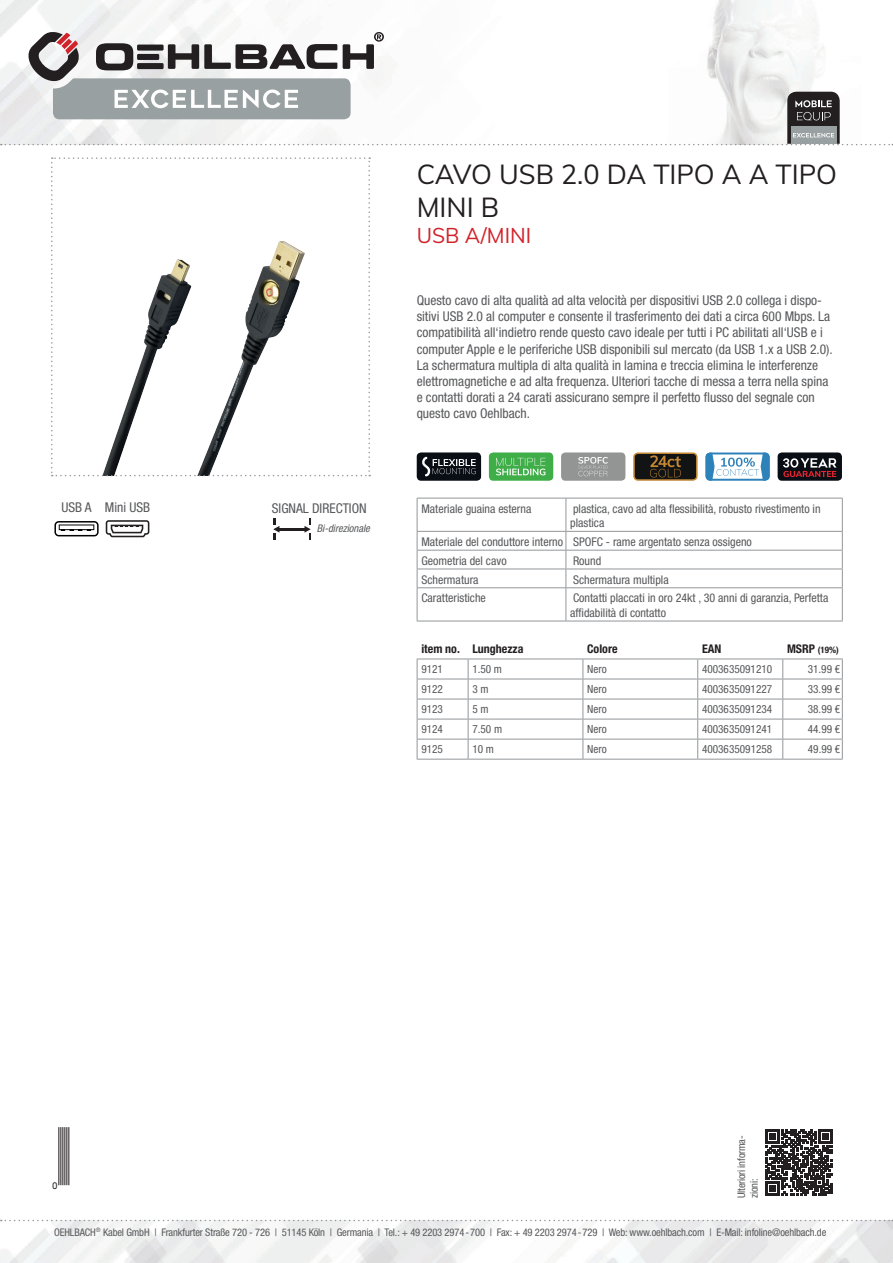
<style>
.page{position:relative;width:893px;height:1263px;background:#fff}
.page>*{position:absolute;margin:0;border:0;box-sizing:border-box;transform-origin:0 0}
.t1{font:27px/32.4px "Muli";color:#231f20}
.t2{font:27px "EAN";color:#231f20}
.t3{font:21px "Muli";color:#d1232a}
.t4{font:condensed 13.5px/16.2px "Helvetica Neue LTW1 G";color:#57585a}
.t5{font:condensed 12px/14.4px "Helvetica Neue LTW1 G";color:#57585a}
.t6{font:700 condensed 12px "Helvetica Neue LTW1 G";color:#231f20}
.t7{font:condensed 11.25px "Helvetica Neue LTW1 G";color:#57585a}
.t8{font:condensed 10.5px/12.6px "Helvetica Neue LTW1 G";letter-spacing:-.01em;color:#57585a}
.t9{font:italic condensed 10.5px "Helvetica Neue LTW1 G";color:#57585a}
.t10{font:700 condensed 9px "Helvetica Neue LTW1 G";color:#231f20}
.s1{font-size:12px}
</style>
<div class="page">
<img style="left:0;top:1220px;width:893px;height:43px">
<img style="left:0;top:0;width:818px;height:145px">
<svg style="left:1px;top:1220px;width:892px;height:1px"></svg>
<svg style="left:51px;top:157px;width:319px;height:319px"></svg>
<div style="left:417px;top:452px;width:64px;height:29px;background:#090e15;border-radius:4px"></div>
<svg style="left:422px;top:457px;width:54px;height:19px"></svg>
<div style="left:489px;top:452px;width:64px;height:29px;background:#3fae49;border-radius:4px"></div>
<svg style="left:496px;top:458px;width:49px;height:17px"></svg>
<div style="left:561px;top:452px;width:64px;height:29px;background:#939595;border-radius:4px"></div>
<svg style="left:578px;top:457px;width:30px;height:19px"></svg>
<svg style="left:633px;top:452px;width:65px;height:29px;background:#463926"></svg>
<svg style="left:705px;top:452px;width:65px;height:29px"></svg>
<div style="left:778px;top:452px;width:64px;height:29px;background:#090e15;border-radius:4px"></div>
<svg style="left:783px;top:458px;width:54px;height:19px"></svg>
<svg style="left:54px;top:521px;width:45px;height:15px"></svg>
<svg style="left:106px;top:520px;width:43px;height:17px"></svg>
<hr style="left:279px;top:528px;width:26px;height:3px;background:#231f20">
<svg style="left:273px;top:518px;width:6px;height:21px"></svg>
<svg style="left:304px;top:518px;width:7px;height:21px"></svg>
<svg style="left:766px;top:1129px;width:66px;height:67px"></svg>
<svg style="left:1px;top:31px;width:892px;height:114px"></svg>
<svg style="left:417px;top:658px;width:426px;height:101px"></svg>
<hr style="left:417px;top:759px;width:51px;height:1px;background:#939598">
<hr style="left:468px;top:759px;width:115px;height:1px;background:#939598">
<hr style="left:583px;top:759px;width:115px;height:1px;background:#939598">
<hr style="left:698px;top:759px;width:85px;height:1px;background:#939598">
<hr style="left:783px;top:759px;width:60px;height:1px;background:#939598">
<hr style="left:417px;top:659px;width:51px;height:1px;background:#939598">
<hr style="left:468px;top:659px;width:115px;height:1px;background:#939598">
<hr style="left:583px;top:659px;width:115px;height:1px;background:#939598">
<hr style="left:698px;top:659px;width:85px;height:1px;background:#939598">
<hr style="left:783px;top:659px;width:60px;height:1px;background:#939598">
<svg style="left:417px;top:498px;width:426px;height:89px"></svg>
<hr style="left:417px;top:587px;width:149px;height:1px;background:#939598">
<hr style="left:417px;top:588px;width:1px;height:33px;background:#939598">
<hr style="left:566px;top:587px;width:277px;height:1px;background:#939598">
<hr style="left:566px;top:588px;width:1px;height:33px;background:#939598">
<hr style="left:842px;top:588px;width:1px;height:33px;background:#939598">
<hr style="left:417px;top:621px;width:149px;height:1px;background:#939598">
<hr style="left:566px;top:621px;width:277px;height:1px;background:#939598">
<h1 class="t1" style="left:417px;top:157px;width:422px">CAVO USB 2.0 DA TIPO A A TIPO<br>MINI B</h1>
<h2 class="t3" style="left:417px;top:221px;width:116px">USB A/MINI</h2>
<p class="t4" style="left:61px;top:499px;width:90px">USB A Mini USB</p>
<p class="t4" style="left:272px;top:500px;width:96px">SIGNAL DIRECTION</p>
<p class="t9" style="left:317px;top:523px;width:57px">Bi-direzionale</p>
<p class="t4" style="left:417px;top:292px;width:417px">Questo cavo di alta qualità ad alta velocità per dispositivi USB 2.0 collega i dispo&shy;sitivi USB 2.0 al computer e consente il trasferimento dei dati a circa 600 Mbps. La compatibilità all‘indietro rende questo cavo ideale per tutti i PC abilitati all‘USB e i computer Apple e le periferiche USB disponibili sul mercato (da USB 1.x a USB 2.0).<br>La schermatura multipla di alta qualità in lamina e treccia elimina le interferenze elettromagnetiche e ad alta frequenza. Ulteriori tacche di messa a terra nella spina e contatti dorati a 24 carati assicurano sempre il perfetto flusso del segnale con questo cavo Oehlbach.</p>
<p class="t5" style="left:421px;top:501px;width:112px">Materiale guaina esterna</p>
<p class="t5" style="left:570px;top:501px;width:252px">plastica, cavo ad alta flessibilità, robusto rivestimento in plastica</p>
<p class="t5" style="left:421px;top:532px;width:332px;line-height:18.8px">Materiale del conduttore interno SPOFC - rame argentato senza ossigeno<br>Geometria del cavo</p>
<p class="t5" style="left:573px;top:553px;width:30px">Round</p>
<p class="t5" style="left:421px;top:572px;width:59px">Schermatura</p>
<p class="t5" style="left:573px;top:572px;width:97px">Schermatura multipla</p>
<p class="t5" style="left:421px;top:591px;width:66px">Caratteristiche</p>
<p class="t5" style="left:570px;top:591px;width:260px">Contatti placcati in oro 24kt , 30 anni di garanzia, Perfetta affidabilità di contatto</p>
<p class="t6" style="left:421px;top:641px;width:104px">item no. Lunghezza</p>
<p class="t6" style="left:587px;top:641px;width:32px">Colore</p>
<p class="t6" style="left:702px;top:641px;width:21px">EAN</p>
<p class="t10" style="left:787px;top:644px;width:53px"><span class="s1">MSRP</span> (19%)</p>
<p class="t7" style="left:421px;top:662px;width:23px">9121</p>
<p class="t7" style="left:472px;top:662px;width:31px">1.50 m</p>
<p class="t7" style="left:587px;top:662px;width:21px">Nero</p>
<p class="t7" style="left:702px;top:662px;width:72px">4003635091210</p>
<p class="t7" style="left:808px;top:662px;width:34px">31.99 €</p>
<p class="t7" style="left:421px;top:682px;width:23px">9122</p>
<p class="t7" style="left:472px;top:682px;width:18px">3 m</p>
<p class="t7" style="left:587px;top:682px;width:21px">Nero</p>
<p class="t7" style="left:702px;top:682px;width:72px">4003635091227</p>
<p class="t7" style="left:808px;top:682px;width:34px">33.99 €</p>
<p class="t7" style="left:421px;top:702px;width:23px">9123</p>
<p class="t7" style="left:472px;top:702px;width:18px">5 m</p>
<p class="t7" style="left:587px;top:702px;width:21px">Nero</p>
<p class="t7" style="left:702px;top:702px;width:72px">4003635091234</p>
<p class="t7" style="left:808px;top:702px;width:34px">38.99 €</p>
<p class="t7" style="left:421px;top:722px;width:23px">9124</p>
<p class="t7" style="left:472px;top:722px;width:31px">7.50 m</p>
<p class="t7" style="left:587px;top:722px;width:21px">Nero</p>
<p class="t7" style="left:702px;top:722px;width:72px">4003635091241</p>
<p class="t7" style="left:808px;top:722px;width:34px">44.99 €</p>
<p class="t7" style="left:421px;top:742px;width:23px">9125</p>
<p class="t7" style="left:472px;top:742px;width:23px">10 m</p>
<p class="t7" style="left:587px;top:742px;width:21px">Nero</p>
<p class="t7" style="left:702px;top:742px;width:72px">4003635091258</p>
<p class="t7" style="left:808px;top:742px;width:34px">49.99 €</p>
<h1 class="t2" style="left:51px;top:1157px;width:20px">0"#"</h1>
<p class="t8" style="left:735px;top:1198px;width:64px;rotate:-90deg">Ulteriori informa&shy;zioni:</p>
<p class="t8" style="left:54px;top:1226px;width:774px">OEHLBACH<sup>®</sup> Kabel GmbH | Frankfurter Straße 720 - 726 | 51145 Köln | Germania | Tel.: + 49 2203 2974-700 | Fax: + 49 2203 2974-729 | Web: www.oehlbach.com | E-Mail: infoline@oehlbach.de</p>
</div>
